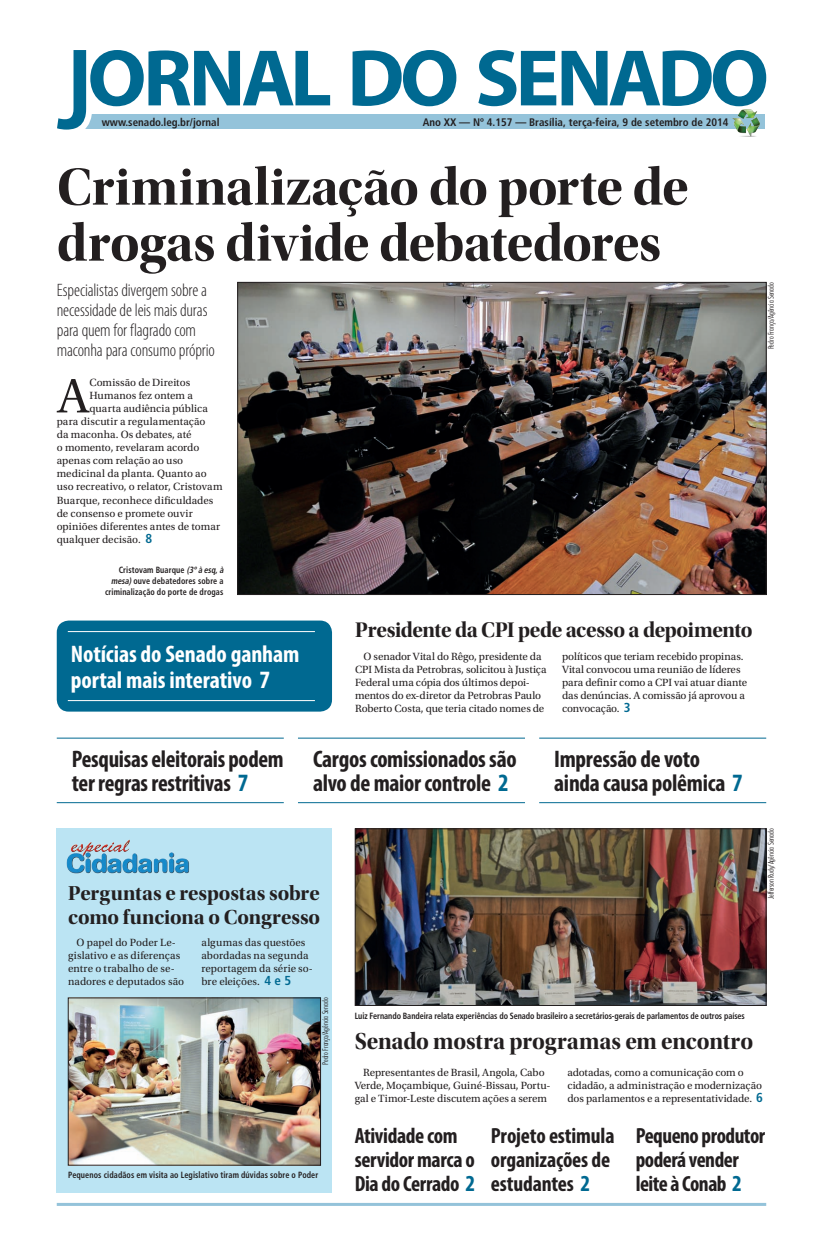
<style>
.page{position:relative;width:823px;height:1248px;background:#fff}
.page>*{position:absolute;margin:0;border:0;box-sizing:border-box;transform-origin:0 0}
.t1{font:54px/56px "Utopia Std Bold Disp";letter-spacing:-.01em;color:#231f20}
.t2{font:50.8px "Utopia Std";color:#231f20}
.t3{font:700 condensed 24px/24px "Myriad Pro";letter-spacing:-.015em;color:#231f20}
.t4{font:700 condensed 24px/26px "Myriad Pro";letter-spacing:-.005em;color:#fff}
.t5{font:24px "Utopia Std Bold Disp";letter-spacing:-.005em;color:#231f20}
.t6{font:700 condensed 22px/24px "Myriad Pro";letter-spacing:-.015em;color:#231f20}
.t7{font:22px "Utopia Std Bold Disp";letter-spacing:-.02em;color:#231f20}
.t8{font:21px/24px "Utopia Std Bold Disp";color:#231f20}
.t9{font:300 condensed 18px/20px "Myriad Pro";letter-spacing:-.01em;color:#231f20}
.t10{font:11px/13px "Utopia Std";letter-spacing:-.005em;color:#231f20}
.t11{font:700 condensed 10.9px "Frutiger";color:#231f20}
.t12{font:700 condensed 9px/11px "Frutiger";letter-spacing:.005em;color:#231f20;text-align:right;scale:.9 1}
.t13{font:300 condensed 8px "Futura BT";color:#231f20}
.s1{font-family:"Frutiger";font-weight:700;font-stretch:condensed;font-size:13px;color:#006991}
.s2{font-style:italic}
.s3{font-size:25px}
.s4{font-size:25px;color:#006991}
.s5{font-size:23px;color:#006991}
</style>
<div class="page">
<hr style="left:57px;top:1202px;width:708px;height:3px;background:#94c3da">
<div style="left:75px;top:115px;width:689px;height:14px;background:#94c3da"></div>
<svg style="left:57px;top:50px;width:273px;height:80px"></svg>
<svg style="left:352px;top:50px;width:104px;height:56px"></svg>
<svg style="left:478px;top:50px;width:287px;height:56px"></svg>
<img style="left:731px;top:109px;width:28px;height:27px">
<img style="left:357px;top:830px;width:406px;height:173px">
<div style="left:355px;top:828px;width:410px;height:177px;border:1px solid #231f20"></div>
<div style="left:57px;top:620px;width:275px;height:91px;background:#006991;border-radius:12px"></div>
<hr style="left:68px;top:631px;width:247px;height:1px;background:#fff">
<hr style="left:68px;top:700px;width:247px;height:1px;background:#fff">
<div style="left:57px;top:828px;width:275px;height:364px;background:#bbe4f3"></div>
<img style="left:66px;top:839px;width:123px;height:35px">
<img style="left:70px;top:999px;width:248px;height:164px">
<div style="left:68px;top:997px;width:252px;height:168px;border:1px solid #231f20"></div>
<img style="left:239px;top:284px;width:524px;height:308px">
<div style="left:237px;top:282px;width:528px;height:312px;border:1px solid #231f20"></div>
<hr style="left:57px;top:737px;width:226px;height:1px;background:#006991">
<hr style="left:298px;top:737px;width:226px;height:1px;background:#006991">
<hr style="left:539px;top:737px;width:226px;height:1px;background:#006991">
<hr style="left:57px;top:802px;width:226px;height:1px;background:#006991">
<hr style="left:298px;top:802px;width:226px;height:1px;background:#006991">
<hr style="left:539px;top:802px;width:226px;height:1px;background:#006991">
<p class="t11" style="left:102px;top:116px;width:119px">www.senado.leg.br/jornal</p>
<p class="t11" style="left:422px;top:116px;width:307px">Ano XX — Nº 4.157 — Brasília, terça-feira, 9 de setembro de 2014</p>
<h1 class="t1" style="left:57px;top:159px;width:632px">Criminalização do porte de drogas divide debatedores</h1>
<h3 class="t9" style="left:57px;top:280px;width:160px">Especialistas divergem sobre a necessidade de leis mais duras para quem for flagrado com maconha para consumo próprio</h3>
<h2 class="t2" style="left:57px;top:368px;width:34px">A</h2>
<p class="t10" style="left:89px;top:376px;width:102px">Comissão de Direitos</p>
<p class="t10" style="left:89px;top:389px;width:105px">Humanos fez ontem a</p>
<p class="t10" style="left:89px;top:402px;width:120px">quarta audiência pública</p>
<p class="t10" style="left:57px;top:415px;width:150px">para discutir a regulamentação</p>
<p class="t10" style="left:57px;top:428px;width:136px">da maconha. Os debates, até</p>
<p class="t10" style="left:57px;top:441px;width:144px">o momento, revelaram acordo</p>
<p class="t10" style="left:57px;top:454px;width:128px">apenas com relação ao uso</p>
<p class="t10" style="left:57px;top:467px;width:151px">medicinal da planta. Quanto ao</p>
<p class="t10" style="left:57px;top:480px;width:167px">uso recreativo, o relator, Cristovam</p>
<p class="t10" style="left:57px;top:493px;width:158px">Buarque, reconhece dificuldades</p>
<p class="t10" style="left:57px;top:506px;width:137px">de consenso e promete ouvir</p>
<p class="t10" style="left:57px;top:519px;width:165px">opiniões diferentes antes de tomar</p>
<p class="t10" style="left:57px;top:532px;width:97px">qualquer decisão. <span class="s1">8</span></p>
<p class="t12" style="left:105px;top:564px;width:135px">Cristovam Buarque <span class="s2">(3ºà esq,à mesa)</span>ouve debatedores sobre a criminalização do porte de drogas</p>
<h3 class="t4" style="left:71px;top:640px;width:230px">Notícias do Senado ganham portal mais interativo <span class="s3">7</span></h3>
<h3 class="t7" style="left:355px;top:618px;width:399px">Presidente da CPI pede acesso a depoimento</h3>
<p class="t10" style="left:355px;top:649px;width:193px;text-indent:9px">O senador Vital do Rêgo, presidente da CPI Mista da Petrobras, solicitou à Justiça Federal uma cópia dos últimos depoi&shy;mentos do ex-diretor da Petrobras Paulo Roberto Costa, que teria citado nomes de</p>
<p class="t10" style="left:561px;top:649px;width:186px">políticos que teriam recebido propinas.<br>Vital convocou uma reunião de líderes para definir como a CPI vai atuar diante das denúncias. A comissão já aprovou a convocação. <span class="s1">3</span></p>
<h3 class="t3" style="left:72px;top:746px;width:213px">Pesquisas eleitorais podem ter regras restritivas <span class="s4">7</span></h3>
<h3 class="t3" style="left:313px;top:746px;width:205px">Cargos comissionados são alvo de maior controle <span class="s4">2</span></h3>
<h3 class="t3" style="left:554px;top:746px;width:190px">Impressão de voto ainda causa polêmica <span class="s4">7</span></h3>
<h3 class="t8" style="left:68px;top:880px;width:253px">Perguntas e respostas sobre como funciona o Congresso</h3>
<p class="t10" style="left:68px;top:935px;width:117px;text-indent:9px">O papel do Poder Le&shy;gislativo e as diferenças entre o trabalho de se&shy;nadores e deputados são</p>
<p class="t10" style="left:201px;top:935px;width:113px">algumas das questões abordadas na segunda reportagem da série so&shy;bre eleições. <span class="s1">4 e 5</span></p>
<p class="t13" style="left:765px;top:349px;width:68px;rotate:-90deg">Pedro França/Agência Senado</p>
<p class="t13" style="left:765px;top:898px;width:72px;rotate:-90deg">Jefferson Rudy/Agência Senado</p>
<p class="t13" style="left:320px;top:1064px;width:68px;rotate:-90deg">Pedro França/Agência Senado</p>
<p class="t12" style="left:68px;top:1169px;width:279px">Pequenos cidadãos em visita ao Legislativo tiram dúvidas sobre o Poder</p>
<p class="t12" style="left:354px;top:1009px;width:435px">Luiz Fernando Bandeira relata experiências do Senado brasileiro a secretários-gerais de parlamentos de outros países</p>
<h3 class="t5" style="left:354px;top:1027px;width:399px">Senado mostra programas em encontro</h3>
<p class="t10" style="left:354px;top:1065px;width:197px;text-align:center">Representantes de Brasil, Angola, Cabo<br>Verde, Moçambique, Guiné-Bissau, Portu&shy;gal e Timor-Leste discutem ações a serem</p>
<p class="t10" style="left:567px;top:1065px;width:197px">adotadas, como a comunicação com o cidadão, a administração e modernização dos parlamentos e a representatividade. <span class="s1">6</span></p>
<h3 class="t6" style="left:354px;top:1123px;width:122px">Atividade com servidor marca o<br>Dia do Cerrado <span class="s5">2</span></h3>
<h3 class="t6" style="left:490px;top:1123px;width:125px">Projeto estimula organizações de estudantes <span class="s5">2</span></h3>
<h3 class="t6" style="left:635px;top:1123px;width:131px">Pequeno produtor poderá vender leite à Conab <span class="s5">2</span></h3>
</div>
